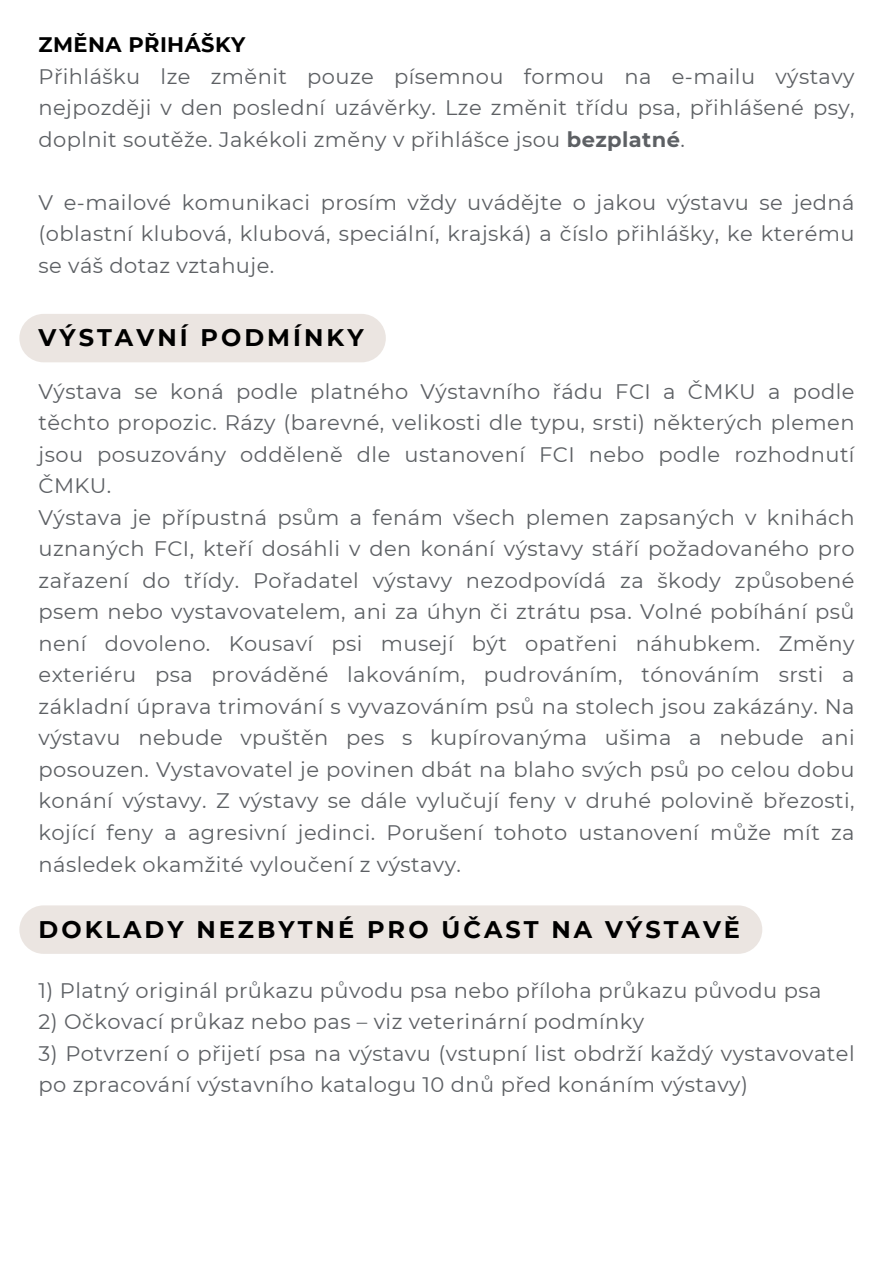
<style>
.page{position:relative;width:894px;height:1264px;background:#fff}
.page>*{position:absolute;margin:0;border:0;box-sizing:border-box;transform-origin:0 0}
.t1{font:700 24px "Montserrat";letter-spacing:.125em;color:#000}
.t2{font:21px/31.5px "Montserrat";letter-spacing:.02em;color:#5d6064;text-align:justify}
.t3{font:700 21px "Montserrat";letter-spacing:.02em;color:#000}
.s1{font-weight:700}
</style>
<div class="page">
<div style="left:19px;top:314px;width:367px;height:48px;background:#ebe5e1;border-radius:24px"></div>
<div style="left:19px;top:905px;width:743px;height:48px;background:#ebe5e1;border-radius:24px"></div>
<p class="t3" style="left:39px;top:32px;width:208px">ZMĚNA PŘIHÁŠKY</p>
<p class="t2" style="left:39px;top:60px;width:817px">Přihlášku lze změnit pouze písemnou formou na e-mailu výstavy nejpozději v den poslední uzávěrky. Lze změnit třídu psa, přihlášené psy, doplnit soutěže. Jakékoli změny v přihlášce jsou <span class="s1">bezplatné</span>.</p>
<p class="t2" style="left:39px;top:186px;width:817px">V e-mailové komunikaci prosím vždy uvádějte o jakou výstavu se jedná (oblastní klubová, klubová, speciální, krajská) a číslo přihlášky, ke kterému se váš dotaz vztahuje.</p>
<h1 class="t1" style="left:39px;top:323px;width:326px">VÝSTAVNÍ PODMÍNKY</h1>
<p class="t2" style="left:39px;top:375px;width:817px">Výstava se koná podle platného Výstavního řádu FCI a ČMKU a podle těchto propozic. Rázy (barevné, velikosti dle typu, srsti) některých plemen jsou posuzovány odděleně dle ustanovení FCI nebo podle rozhodnutí ČMKU.</p>
<p class="t2" style="left:39px;top:501px;width:817px">Výstava je přípustná psům a fenám všech plemen zapsaných v knihách uznaných FCI, kteří dosáhli v den konání výstavy stáří požadovaného pro zařazení do třídy. Pořadatel výstavy nezodpovídá za škody způsobené psem nebo vystavovatelem, ani za úhyn či ztrátu psa. Volné pobíhání psů není dovoleno. Kousaví psi musejí být opatřeni náhubkem. Změny exteriéru psa prováděné lakováním, pudrováním, tónováním srsti a základní úprava trimování s vyvazováním psů na stolech jsou zakázány. Na výstavu nebude vpuštěn pes s kupírovanýma ušima a nebude ani posouzen. Vystavovatel je povinen dbát na blaho svých psů po celou dobu konání výstavy. Z výstavy se dále vylučují feny v druhé polovině březosti, kojící feny a agresivní jedinci. Porušení tohoto ustanovení může mít za následek okamžité vyloučení z výstavy.</p>
<h1 class="t1" style="left:39px;top:914px;width:702px">DOKLADY NEZBYTNÉ PRO ÚČAST NA VÝSTAVĚ</h1>
<p class="t2" style="left:39px;top:974px;width:784px">1) Platný originál průkazu původu psa nebo příloha průkazu původu psa</p>
<p class="t2" style="left:39px;top:1005px;width:607px">2) Očkovací průkaz nebo pas – viz veterinární podmínky</p>
<p class="t2" style="left:39px;top:1037px;width:817px">3) Potvrzení o přijetí psa na výstavu (vstupní list obdrží každý vystavovatel po zpracování výstavního katalogu 10 dnů před konáním výstavy)</p>
</div>
